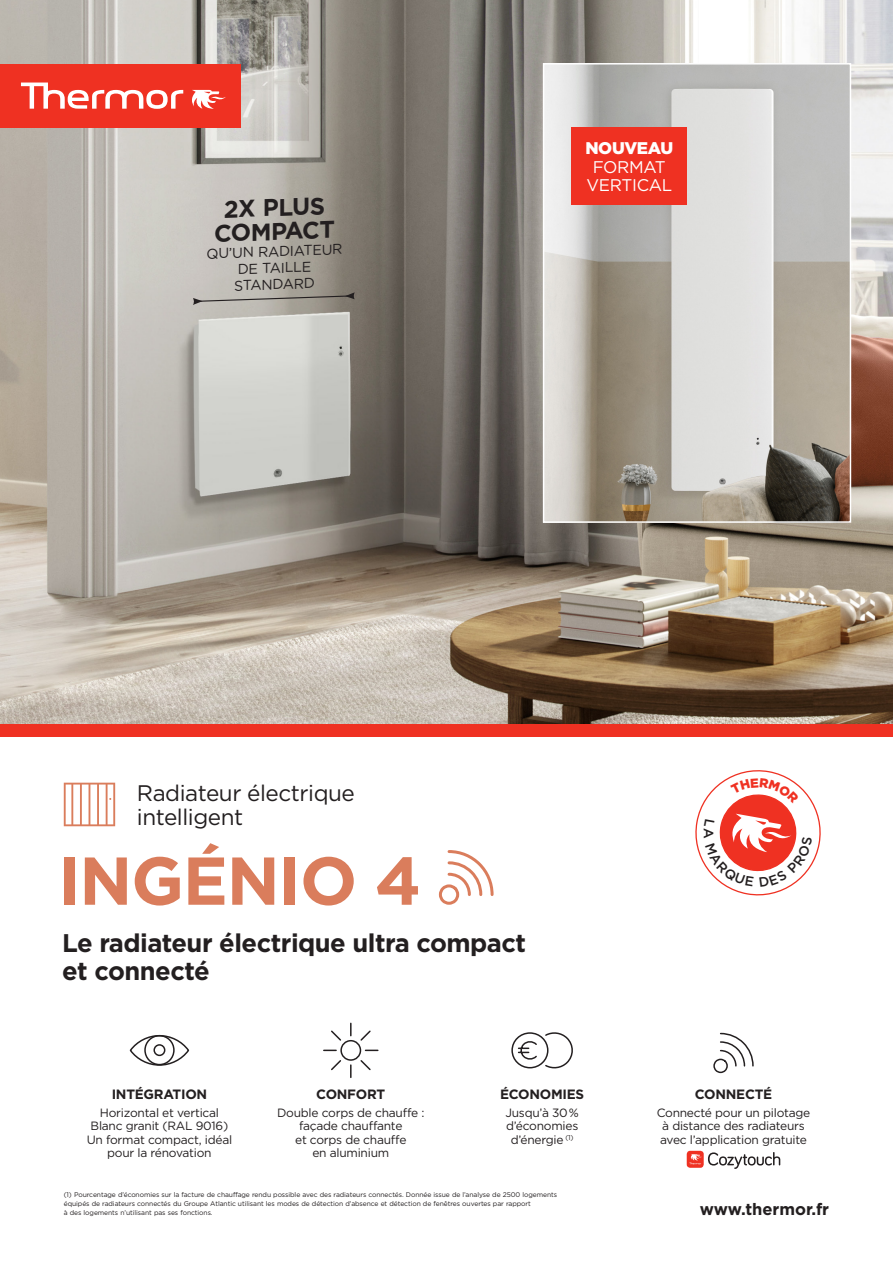
<style>
.page{position:relative;width:893px;height:1263px;background:#fff}
.page>*{position:absolute;margin:0;border:0;box-sizing:border-box;transform-origin:0 0}
.t1{font:700 67.5px "Gotham";letter-spacing:-.02em;color:#da7d5c}
.t2{font:700 25.5px/28.5px "Gotham";letter-spacing:-.02em;color:#231f20}
.Bon_à_savoir_titre{font:700 24px/24px "Gotham";color:#231f20;text-align:center}
.t3{font:22.5px/24px "Gotham";letter-spacing:-.02em;color:#231f20}
.Bon_à_savoir_titre-2{font:16.95px/18.8px "Gotham";letter-spacing:-.02em;color:#fff;text-align:center}
.Bon_à_savoir_titre-3{font:900 16.95px "Gotham";letter-spacing:-.02em;color:#fff}
.t4{font:700 16.5px "Gotham";color:#231f20}
.Bon_à_savoir_titre-4{font:14.25px/16.5px "Gotham";color:#231f20;text-align:center}
.t5{font:700 13.5px "Gotham";letter-spacing:-.02em;color:#231f20}
.t6{font:12px/13.5px "Gotham";letter-spacing:-.02em;color:#231f20;text-align:center}
.t7{font:6.75px/9px "Gotham";letter-spacing:-.01em;color:#231f20}
</style>
<div class="page">
<img style="left:0;top:0;width:893px;height:724px">
<div style="left:0;top:724px;width:893px;height:13px;background:#ef3122"></div>
<svg style="left:438px;top:850px;width:56px;height:55px"></svg>
<svg style="left:708px;top:1152px;width:72px;height:17px"></svg>
<div style="left:687px;top:1151px;width:17px;height:17px;background:#ef3122;border-radius:3px"></div>
<svg style="left:689px;top:1154px;width:13px;height:10px"></svg>
<div style="left:0;top:64px;width:240px;height:64px;background:#ef3122"></div>
<svg style="left:21px;top:83px;width:205px;height:26px"></svg>
<svg style="left:511px;top:1032px;width:62px;height:37px"></svg>
<svg style="left:713px;top:1032px;width:41px;height:42px"></svg>
<div style="left:130px;top:1035px;width:59px;height:31px;border:2px solid #231f20;border-radius:50%"></div>
<svg style="left:144px;top:1034px;width:31px;height:32px"></svg>
<svg style="left:64px;top:783px;width:51px;height:43px"></svg>
<svg style="left:323px;top:1022px;width:56px;height:56px"></svg>
<svg style="left:193px;top:292px;width:162px;height:13px;background:#9e9a92"></svg>
<img style="left:546px;top:66px;width:302px;height:454px">
<div style="left:543px;top:63px;width:308px;height:460px;border:2px solid #fff"></div>
<div style="left:572px;top:127px;width:115px;height:78px;background:#ef3122"></div>
<svg style="left:695px;top:770px;width:126px;height:126px"></svg>
<p class="Bon_à_savoir_titre" style="left:212px;top:197px;width:123px;rotate:-2deg">2X PLUS<br>COMPACT</p>
<p class="Bon_à_savoir_titre-4" style="left:206px;top:245px;width:137px;rotate:-2deg">QU’UN RADIATEUR<br>DE TAILLE<br>STANDARD</p>
<p class="Bon_à_savoir_titre-3" style="left:585px;top:136px;width:89px">NOUVEAU</p>
<p class="Bon_à_savoir_titre-2" style="left:586px;top:157px;width:87px">FORMAT<br>VERTICAL</p>
<p class="t3" style="left:137px;top:780px;width:219px">Radiateur électrique intelligent</p>
<p class="t1" style="left:58px;top:836px;width:365px">INGÉNIO 4</p>
<p class="t2" style="left:62px;top:928px;width:466px">Le radiateur électrique ultra compact et connecté</p>
<p class="t5" style="left:112px;top:1085px;width:97px">INTÉGRATION</p>
<p class="t6" style="left:87px;top:1105px;width:147px">Horizontal et vertical<br>Blanc granit (RAL 9016)<br>Un format compact, idéal pour la rénovation</p>
<p class="t5" style="left:316px;top:1085px;width:71px">CONFORT</p>
<p class="t6" style="left:277px;top:1105px;width:149px">Double corps de chauffe : façade chauffante<br>et corps de chauffe<br>en aluminium</p>
<p class="t5" style="left:500px;top:1085px;width:86px">ÉCONOMIES</p>
<p class="t6" style="left:505px;top:1105px;width:75px">Jusqu’à 30 % d’économies d’énergie <sup>(1)</sup></p>
<p class="t7" style="left:64px;top:1190px;width:495px">(1) Pourcentage d’économies sur la facture de chauffage rendu possible avec des radiateurs connectés. Donnée issue de l’analyse de 2500 logements équipés de radiateurs connectés du Groupe Atlantic utilisant les modes de détection d’absence et détection de fenêtres ouvertes par rapport<br>à des logements n’utilisant pas ses fonctions.</p>
<p class="t5" style="left:695px;top:1085px;width:79px">CONNECTÉ</p>
<p class="t6" style="left:657px;top:1105px;width:155px;text-align:left">Connecté pour un pilotage à distance des radiateurs avec l’application gratuite</p>
<p class="t4" style="left:700px;top:1198px;width:131px">www.thermor.fr</p>
</div>
